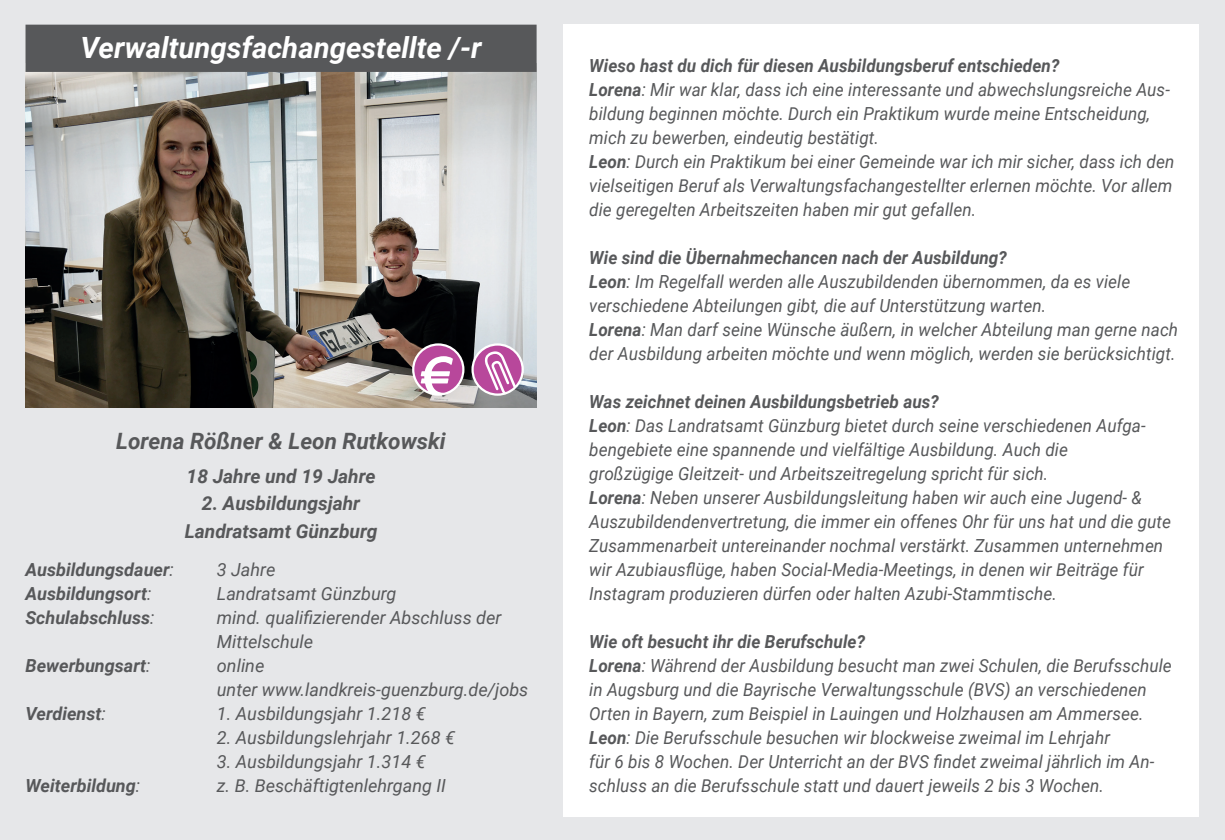
<style>
.page{position:relative;width:1225px;height:840px;background:#fff}
.page>*{position:absolute;margin:0;border:0;box-sizing:border-box;transform-origin:0 0}
.t1{font:italic 700 29.25px "Roboto";color:#fff}
.t2{font:italic 700 22.5px "Roboto";color:#57585a}
.t3{font:italic 700 19.12px/27px "Roboto";color:#57585a;text-align:center}
.t4{font:italic 18px/24.1px "Roboto";letter-spacing:.005em;color:#57585a;scale:.95 1}
.t5{font:italic 18px/24.1px "Roboto";letter-spacing:.005em;color:#57585a}
.t6{font:italic 700 18px "Roboto";color:#57585a}
.s1{font-weight:400}
.s2{font-weight:700}
</style>
<div class="page">
<div style="left:0;top:0;width:1225px;height:839px;background:#e6e7e9"></div>
<div style="left:563px;top:24px;width:635px;height:792px;background:#fff"></div>
<img style="left:26px;top:72px;width:510px;height:335px">
<svg style="left:412px;top:343px;width:52px;height:52px"></svg>
<svg style="left:414px;top:345px;width:48px;height:47px;background:#c687b4"></svg>
<svg style="left:471px;top:343px;width:53px;height:52px"></svg>
<svg style="left:474px;top:345px;width:47px;height:48px;background:#c982b7"></svg>
<div style="left:26px;top:25px;width:510px;height:47px;background:#57585a"></div>
<h1 class="t1" style="left:80px;top:27px;width:403px">Verwaltungsfachangestellte /-r</h1>
<p class="t2" style="left:116px;top:425px;width:331px">Lorena Rößner &amp; Leon Rutkowski</p>
<p class="t3" style="left:187px;top:462px;width:190px">18 Jahre und 19 Jahre</p>
<p class="t3" style="left:185px;top:489px;width:194px">2. Ausbildungsjahr<br>Landratsamt Günzburg</p>
<p class="t6" style="left:26px;top:557px;width:150px">Ausbildungsdauer<span class="s1">:</span></p>
<p class="t5" style="left:217px;top:557px;width:60px">3 Jahre</p>
<p class="t6" style="left:25px;top:581px;width:127px">Ausbildungsort<span class="s1">:</span></p>
<p class="t5" style="left:217px;top:581px;width:181px">Landratsamt Günzburg</p>
<p class="t6" style="left:25px;top:605px;width:130px">Schulabschluss<span class="s1">:</span></p>
<p class="t5" style="left:217px;top:605px;width:286px">mind. qualifizierender Abschluss der<br>Mittelschule</p>
<p class="t6" style="left:25px;top:653px;width:127px">Bewerbungsart<span class="s1">:</span></p>
<p class="t5" style="left:217px;top:653px;width:313px">online<br>unter www.landkreis-guenzburg.de/jobs</p>
<p class="t6" style="left:25px;top:701px;width:82px">Verdienst<span class="s1">:</span></p>
<p class="t5" style="left:217px;top:701px;width:210px">1. Ausbildungsjahr 1.218 €</p>
<p class="t5" style="left:217px;top:725px;width:239px">2. Ausbildungslehrjahr 1.268 €</p>
<p class="t5" style="left:217px;top:749px;width:210px">3. Ausbildungsjahr 1.314 €</p>
<p class="t6" style="left:25px;top:773px;width:116px">Weiterbildung<span class="s1">:</span></p>
<p class="t5" style="left:217px;top:773px;width:231px">z. B. Beschäftigtenlehrgang II</p>
<p class="t4" style="left:589px;top:53px;width:617px"><span class="s2">Wieso hast du dich für diesen Ausbildungsberuf entschieden?<br>Lorena</span>: Mir war klar, dass ich eine interessante und abwechslungsreiche Aus&shy;bildung beginnen möchte. Durch ein Praktikum wurde meine Entscheidung, mich zu bewerben, eindeutig bestätigt.<br><span class="s2">Leon</span>: Durch ein Praktikum bei einer Gemeinde war ich mir sicher, dass ich den vielseitigen Beruf als Verwaltungsfachangestellter erlernen möchte. Vor allem die geregelten Arbeitszeiten haben mir gut gefallen.</p>
<p class="t4" style="left:589px;top:245px;width:621px"><span class="s2">Wie sind die Übernahmechancen nach der Ausbildung?<br>Leon</span>: Im Regelfall werden alle Auszubildenden übernommen, da es viele verschiedene Abteilungen gibt, die auf Unterstützung warten.<br><span class="s2">Lorena</span>: Man darf seine Wünsche äußern, in welcher Abteilung man gerne nach der Ausbildung arbeiten möchte und wenn möglich, werden sie berücksichtigt.</p>
<p class="t4" style="left:589px;top:389px;width:614px"><span class="s2">Was zeichnet deinen Ausbildungsbetrieb aus?<br>Leon</span>: Das Landratsamt Günzburg bietet durch seine verschiedenen Aufga&shy;bengebiete eine spannende und vielfältige Ausbildung. Auch die<br>großzügige Gleitzeit- und Arbeitszeitregelung spricht für sich.<br><span class="s2">Lorena</span>: Neben unserer Ausbildungsleitung haben wir auch eine Jugend- &amp; Auszubildendenvertretung, die immer ein offenes Ohr für uns hat und die gute Zusammenarbeit untereinander nochmal verstärkt. Zusammen unternehmen wir Azubiausflüge, haben Social-Media-Meetings, in denen wir Beiträge für Instagram produzieren dürfen oder halten Azubi-Stammtische.</p>
<p class="t4" style="left:589px;top:629px;width:615px"><span class="s2">Wie oft besucht ihr die Berufschule?<br>Lorena</span>: Während der Ausbildung besucht man zwei Schulen, die Berufsschule in Augsburg und die Bayrische Verwaltungsschule (BVS) an verschiedenen Orten in Bayern, zum Beispiel in Lauingen und Holzhausen am Ammersee.<br><span class="s2">Leon</span>: Die Berufsschule besuchen wir blockweise zweimal im Lehrjahr<br>für 6 bis 8 Wochen. Der Unterricht an der BVS findet zweimal jährlich im An&shy;schluss an die Berufsschule statt und dauert jeweils 2 bis 3 Wochen.</p>
</div>
